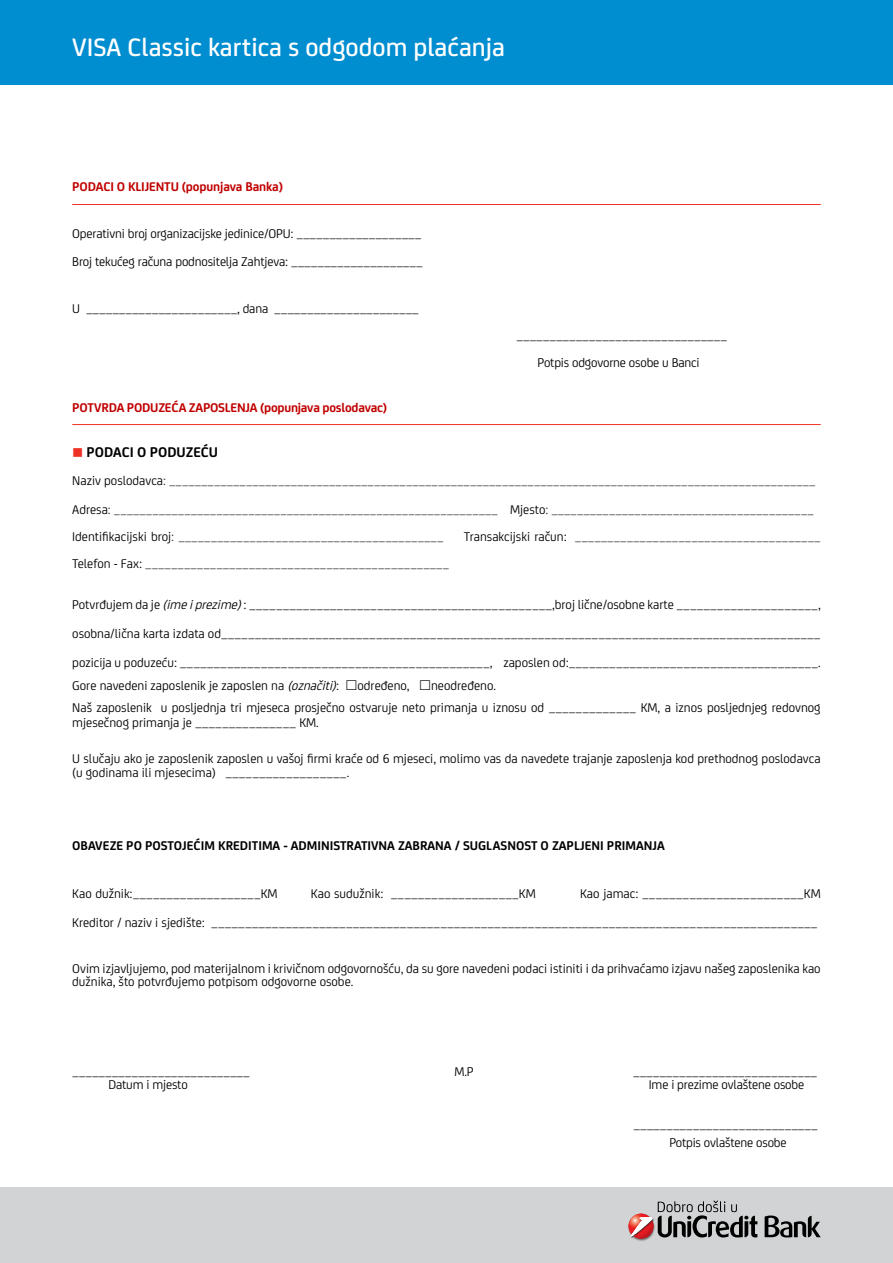
<style>
.page{position:relative;width:893px;height:1263px;background:#fff}
.page>*{position:absolute;margin:0;border:0;box-sizing:border-box;transform-origin:0 0}
.t1{font:500 27px "FS Joey";color:#fff}
.t2{font:700 15px "FS Joey";color:#000}
.t3{font:13.5px/28.8px "FS Joey";color:#000}
.t4{font:13.5px/28.5px "FS Joey";color:#262626;scale:.95 1}
.t5{font:13.5px "FS Joey";color:#262626;scale:.96 1}
.t6{font:700 13.5px "FS Joey";color:#000}
.t7{font:700 13.5px "FS Joey";letter-spacing:-.02em;color:#c00000}
.s1{color:#ee3124}
.s2{color:#000}
.s3{font-style:italic}
</style>
<div class="page">
<div style="left:0;top:0;width:893px;height:85px;background:#008ed0"></div>
<div style="left:0;top:1187px;width:893px;height:76px;background:#d1d3d4"></div>
<img style="left:628px;top:1220px;width:20px;height:21px">
<img style="left:630px;top:1219px;width:21px;height:20px">
<svg style="left:765px;top:1215px;width:56px;height:22px"></svg>
<svg style="left:631px;top:1200px;width:126px;height:37px"></svg>
<hr style="left:72px;top:204px;width:749px;height:1px;background:#ee3124">
<hr style="left:72px;top:424px;width:749px;height:1px;background:#ee3124">
<h1 class="t1" style="left:72px;top:28px;width:434px">VISA Classic kartica s odgodom plaćanja</h1>
<p class="t7" style="left:72px;top:177px;width:212px">PODACI O KLIJENTU (popunjava Banka)</p>
<p class="t3" style="left:72px;top:218px;width:352px">Operativni broj organizacijske jedinice/OPU: ___________________<br>Broj tekućeg računa podnositelja Zahtjeva: ____________________</p>
<p class="t3" style="left:72px;top:293px;width:348px">U _______________________, dana ______________________</p>
<p class="t3" style="left:517px;top:321px;width:212px;line-height:27.2px;text-align:center">________________________________<br>Potpis odgovorne osobe u Banci</p>
<p class="t7" style="left:72px;top:397px;width:316px">POTVRDA PODUZEĆA ZAPOSLENJA (popunjava poslodavac)</p>
<p class="t2" style="left:72px;top:441px;width:147px"><span class="s1">■</span> PODACI O PODUZEĆU</p>
<p class="t4" style="left:72px;top:466px;width:784px"><span class="s2">Naziv poslodavca</span>: _____________________________________________________________________________________________________<br><span class="s2">Adresa</span>: ____________________________________________________________ <span class="s2">Mjesto</span>: _________________________________________</p>
<p class="t5" style="left:72px;top:527px;width:388px"><span class="s2">Identifikacijski broj</span>: _________________________________________</p>
<p class="t5" style="left:464px;top:527px;width:373px"><span class="s2">Transakcijski račun:</span> ______________________________________</p>
<p class="t5" style="left:72px;top:554px;width:394px"><span class="s2">Telefon - Fax:</span> _______________________________________________</p>
<p class="t3" style="left:72px;top:590px;width:750px;text-align:justify">Potvrđujem da je <span class="s3">(imeiprezime)</span>: _____________________________________________,broj lične/osobne karte _____________________, osobna/lična karta izdata od_________________________________________________________________________________________ pozicija u poduzeću: ______________________________________________, zaposlen od:_____________________________________.</p>
<p class="t3" style="left:72px;top:670px;width:269px">Gore navedeni zaposlenik je zaposlen na <span class="s3">(označiti)</span>:</p>
<p class="t3" style="left:357px;top:670px;width:54px">određeno,</p>
<p class="t3" style="left:72px;top:673px;width:750px;line-height:22.4px;text-indent:359px">neodređeno.<br>Naš zaposlenik u posljednja tri mjeseca prosječno ostvaruje neto primanja u iznosu od _____________ KM, a iznos posljednjeg redovnog</p>
<p class="t3" style="left:72px;top:707px;width:248px">mjesečnog primanja je _______________ KM.</p>
<p class="t3" style="left:72px;top:750px;width:750px;line-height:14.4px">U slučaju ako je zaposlenik zaposlen u vašoj firmi kraće od 6 mjeseci, molimo vas da navedete trajanje zaposlenja kod prethodnog poslodavca (u godinama ili mjesecima) __________________.</p>
<p class="t6" style="left:72px;top:835px;width:594px">OBAVEZE PO POSTOJEĆIM KREDITIMA - ADMINISTRATIVNA ZABRANA / SUGLASNOST O ZAPLJENI PRIMANJA</p>
<p class="t3" style="left:72px;top:878px;width:207px">Kao dužnik:___________________KM</p>
<p class="t3" style="left:311px;top:878px;width:226px">Kao sudužnik: ___________________KM</p>
<p class="t3" style="left:72px;top:878px;width:750px;text-align:right">Kao jamac: ________________________KM<br>Kreditor / naziv i sjedište: __________________________________________________________________________________________</p>
<p class="t3" style="left:72px;top:960px;width:750px;line-height:13.5px">Ovim izjavljujemo, pod materijalnom i krivičnom odgovornošću, da su gore navedeni podaci istiniti i da prihvaćamo izjavu našeg zaposlenika kao dužnika, što potvrđujemo potpisom odgovorne osobe.</p>
<p class="t3" style="left:72px;top:1056px;width:179px">___________________________</p>
<p class="t3" style="left:455px;top:1056px;width:21px">M.P</p>
<p class="t3" style="left:633px;top:1056px;width:186px">____________________________</p>
<p class="t3" style="left:108px;top:1069px;width:81px">Datum i mjesto</p>
<p class="t3" style="left:649px;top:1069px;width:157px">Ime i prezime ovlaštene osobe</p>
<p class="t3" style="left:634px;top:1115px;width:186px;line-height:17.7px;text-align:center">____________________________<br>Potpis ovlaštene osobe</p>
</div>
